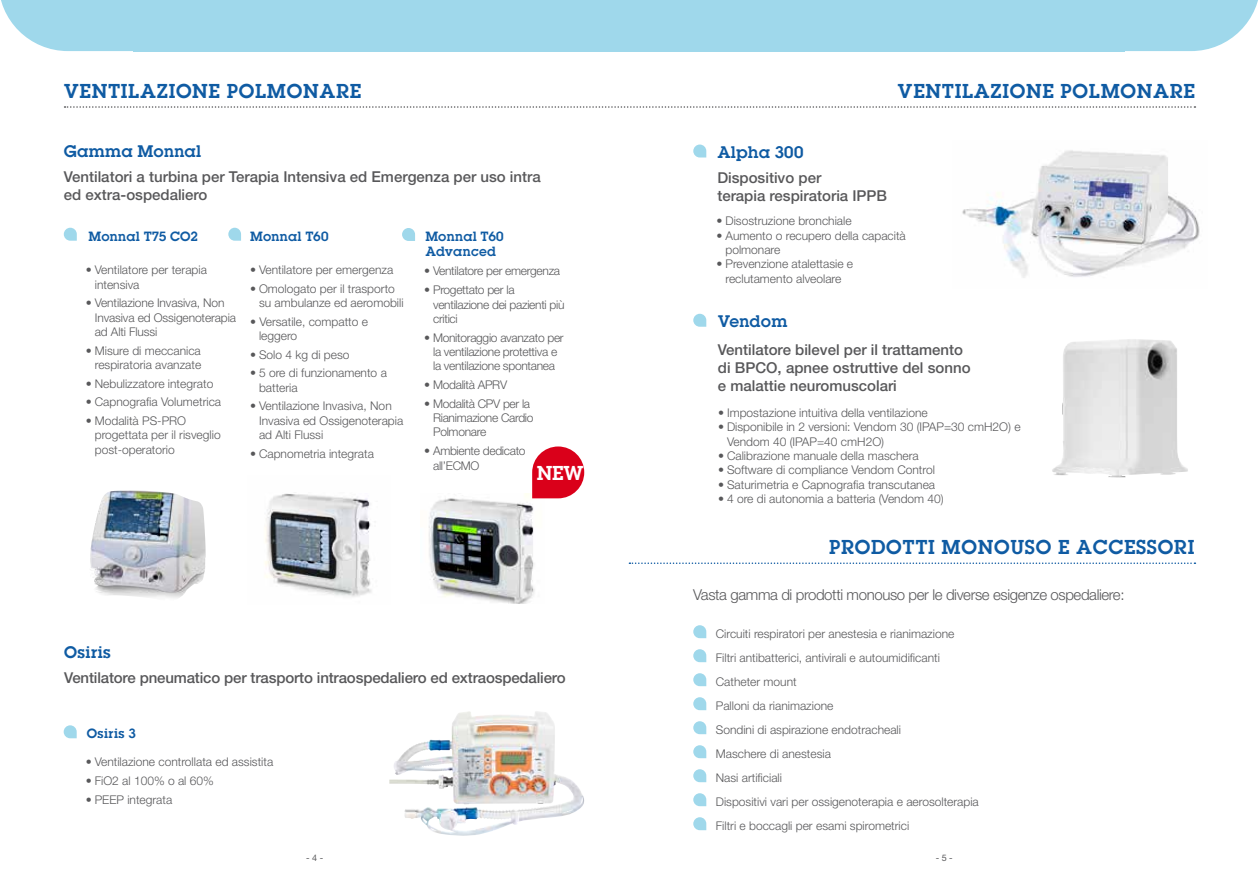
<style>
.page{position:relative;width:1259px;height:893px;background:#fff}
.page>*{position:absolute;margin:0;border:0;box-sizing:border-box;transform-origin:0 0}
.t1{font:18px "Lubalin Demi";letter-spacing:.03em;color:#0f5ba3}
.t2{font:18px "Lubalin Demi";color:#fff}
.t3{font:500 15px/18px "Helvetica Neue LT Std";color:#58585a}
.t4{font:300 15px "Helvetica Neue LT Std";letter-spacing:-.025em;color:#58585a}
.t5{font:15px "Lubalin Demi";letter-spacing:.01em;color:#0f5ba3}
.t6{font:300 12px/14.4px "Helvetica Neue LT Std";color:#58585a}
.t7{font:300 12px/14.4px "Helvetica Neue LT Std";letter-spacing:-.025em;color:#58585a}
.t8{font:12px/15.3px "Lubalin Demi";letter-spacing:.015em;color:#0f5ba3}
.t9{font:9px "Helvetica Neue LT Std";color:#58585a}
</style>
<div class="page">
<svg style="left:65px;top:106px;width:1130px;height:2px"></svg>
<div style="left:133px;top:0;width:991px;height:51px;background:#9fd8eb"></div>
<svg style="left:1124px;top:0;width:134px;height:51px;background:#abdded"></svg>
<svg style="left:629px;top:562px;width:566px;height:2px"></svg>
<img style="left:962px;top:150px;width:238px;height:128px">
<img style="left:1052px;top:339px;width:136px;height:139px">
<img style="left:389px;top:711px;width:146px;height:73px">
<img style="left:265px;top:493px;width:107px;height:104px">
<svg style="left:228px;top:228px;width:13px;height:13px"></svg>
<img style="left:90px;top:490px;width:116px;height:108px">
<svg style="left:64px;top:228px;width:13px;height:13px"></svg>
<img style="left:428px;top:494px;width:116px;height:109px">
<svg style="left:402px;top:228px;width:13px;height:13px"></svg>
<svg style="left:693px;top:625px;width:13px;height:13px"></svg>
<svg style="left:693px;top:649px;width:13px;height:13px"></svg>
<svg style="left:693px;top:673px;width:13px;height:13px"></svg>
<svg style="left:693px;top:697px;width:13px;height:13px"></svg>
<svg style="left:693px;top:721px;width:13px;height:13px"></svg>
<svg style="left:693px;top:745px;width:13px;height:13px"></svg>
<svg style="left:693px;top:769px;width:13px;height:13px"></svg>
<svg style="left:693px;top:793px;width:13px;height:13px"></svg>
<svg style="left:693px;top:817px;width:13px;height:13px"></svg>
<svg style="left:532px;top:446px;width:52px;height:52px;background:#e02a40"></svg>
<svg style="left:64px;top:725px;width:13px;height:13px"></svg>
<svg style="left:693px;top:314px;width:13px;height:13px"></svg>
<svg style="left:693px;top:145px;width:13px;height:12px"></svg>
<svg style="left:1px;top:0;width:132px;height:51px;background:#abdded"></svg>
<h1 class="t1" style="left:64px;top:78px;width:299px">VENTILAZIONE POLMONARE</h1>
<h1 class="t1" style="left:897px;top:78px;width:299px">VENTILAZIONE POLMONARE</h1>
<p class="t5" style="left:64px;top:140px;width:139px">Gamma Monnal</p>
<p class="t3" style="left:64px;top:167px;width:478px">Ventilatori a turbina per Terapia Intensiva ed Emergenza per uso intra ed extra-ospedaliero</p>
<p class="t8" style="left:88px;top:229px;width:111px">Monnal T75 CO2</p>
<p class="t6" style="left:95px;top:262px;width:114px;text-indent:-9px">• Ventilatore per terapia intensiva</p>
<p class="t6" style="left:95px;top:295px;width:143px;text-indent:-9px">• Ventilazione Invasiva, Non<br>Invasiva ed Ossigenoterapia ad Alti Flussi</p>
<p class="t6" style="left:86px;top:343px;width:117px;text-align:right">• Misure di meccanica respiratoria avanzate</p>
<p class="t6" style="left:86px;top:376px;width:129px">• Nebulizzatore integrato</p>
<p class="t6" style="left:86px;top:395px;width:137px">• Capnografia Volumetrica</p>
<p class="t6" style="left:95px;top:413px;width:127px;text-indent:-9px">• Modalità PS-PRO progettata per il risveglio post-operatorio</p>
<p class="t8" style="left:250px;top:228px;width:80px">Monnal T60</p>
<p class="t6" style="left:250px;top:262px;width:145px">• Ventilatore per emergenza</p>
<p class="t6" style="left:259px;top:281px;width:146px;text-indent:-9px">• Omologato per il trasporto su ambulanze ed aeromobili</p>
<p class="t6" style="left:259px;top:314px;width:111px;text-indent:-9px">• Versatile, compatto e leggero</p>
<p class="t6" style="left:250px;top:347px;width:101px">• Solo 4 kg di peso</p>
<p class="t6" style="left:259px;top:366px;width:129px;text-indent:-9px">• 5 ore di funzionamento a batteria</p>
<p class="t6" style="left:259px;top:399px;width:146px;text-indent:-9px">• Ventilazione Invasiva, Non<br>Invasiva ed Ossigenoterapia ad Alti Flussi</p>
<p class="t6" style="left:250px;top:446px;width:125px">• Capnometria integrata</p>
<p class="t8" style="left:425px;top:228px;width:80px">Monnal T60<br>Advanced</p>
<p class="t7" style="left:424px;top:264px;width:138px">• Ventilatore per emergenza</p>
<p class="t7" style="left:433px;top:282px;width:133px;text-indent:-9px">• Progettato per la ventilazione dei pazienti più critici</p>
<p class="t7" style="left:424px;top:330px;width:141px;text-align:center">• Monitoraggio avanzato per la ventilazione protettiva e<br>la ventilazione spontanea</p>
<p class="t7" style="left:424px;top:377px;width:85px">• Modalità APRV</p>
<p class="t7" style="left:433px;top:396px;width:102px;text-indent:-9px">• Modalità CPV per la<br>Rianimazione Cardio<br>Polmonare</p>
<p class="t7" style="left:433px;top:443px;width:94px;text-indent:-9px">• Ambiente dedicato all’ECMO</p>
<h1 class="t2" style="left:536px;top:460px;width:49px">NEW</h1>
<p class="t5" style="left:64px;top:642px;width:48px">Osiris</p>
<p class="t3" style="left:64px;top:669px;width:503px">Ventilatore pneumatico per trasporto intraospedaliero ed extraospedaliero</p>
<p class="t8" style="left:87px;top:726px;width:51px">Osiris 3</p>
<p class="t6" style="left:86px;top:755px;width:189px">• Ventilazione controllata ed assistita</p>
<p class="t6" style="left:86px;top:773px;width:130px">• FiO2 al 100% o al 60%</p>
<p class="t6" style="left:86px;top:792px;width:88px">• PEEP integrata</p>
<p class="t5" style="left:717px;top:141px;width:88px">Alpha 300</p>
<p class="t3" style="left:717px;top:168px;width:171px">Dispositivo per<br>terapia respiratoria IPPB</p>
<p class="t6" style="left:716px;top:213px;width:137px">• Disostruzione bronchiale</p>
<p class="t6" style="left:725px;top:228px;width:182px;text-indent:-9px">• Aumento o recupero della capacità polmonare</p>
<p class="t6" style="left:716px;top:257px;width:138px;text-align:center">• Prevenzione atalettasie e reclutamento alveolare</p>
<p class="t5" style="left:718px;top:310px;width:71px">Vendom</p>
<p class="t3" style="left:718px;top:340px;width:254px">Ventilatore bilevel per il trattamento di BPCO, apnee ostruttive del sonno e malattie neuromuscolari</p>
<p class="t6" style="left:718px;top:405px;width:211px">• Impostazione intuitiva della ventilazione</p>
<p class="t6" style="left:727px;top:419px;width:295px;text-indent:-9px">• Disponibile in 2 versioni: Vendom 30 (IPAP=30 cmH2O) e<br>Vendom 40 (IPAP=40 cmH2O)</p>
<p class="t6" style="left:718px;top:448px;width:202px">• Calibrazione manuale della maschera</p>
<p class="t6" style="left:718px;top:463px;width:218px">• Software di compliance Vendom Control</p>
<p class="t6" style="left:718px;top:477px;width:219px">• Saturimetria e Capnografia transcutanea</p>
<p class="t6" style="left:718px;top:491px;width:227px">• 4 ore di autonomia a batteria (Vendom 40)</p>
<h1 class="t1" style="left:829px;top:534px;width:367px">PRODOTTI MONOUSO E ACCESSORI</h1>
<p class="t4" style="left:693px;top:585px;width:433px">Vasta gamma di prodotti monouso per le diverse esigenze ospedaliere:</p>
<p class="t6" style="left:716px;top:622px;width:264px;line-height:24px">Circuiti respiratori per anestesia e rianimazione<br>Filtri antibatterici, antivirali e autoumidificanti Catheter mount<br>Palloni da rianimazione<br>Sondini di aspirazione endotracheali<br>Maschere di anestesia<br>Nasi artificiali<br>Dispositivi vari per ossigenoterapia e aerosolterapia Filtri e boccagli per esami spirometrici</p>
<p class="t9" style="left:306px;top:853px;width:19px">- 4 -</p>
<p class="t9" style="left:935px;top:853px;width:19px">- 5 -</p>
</div>
